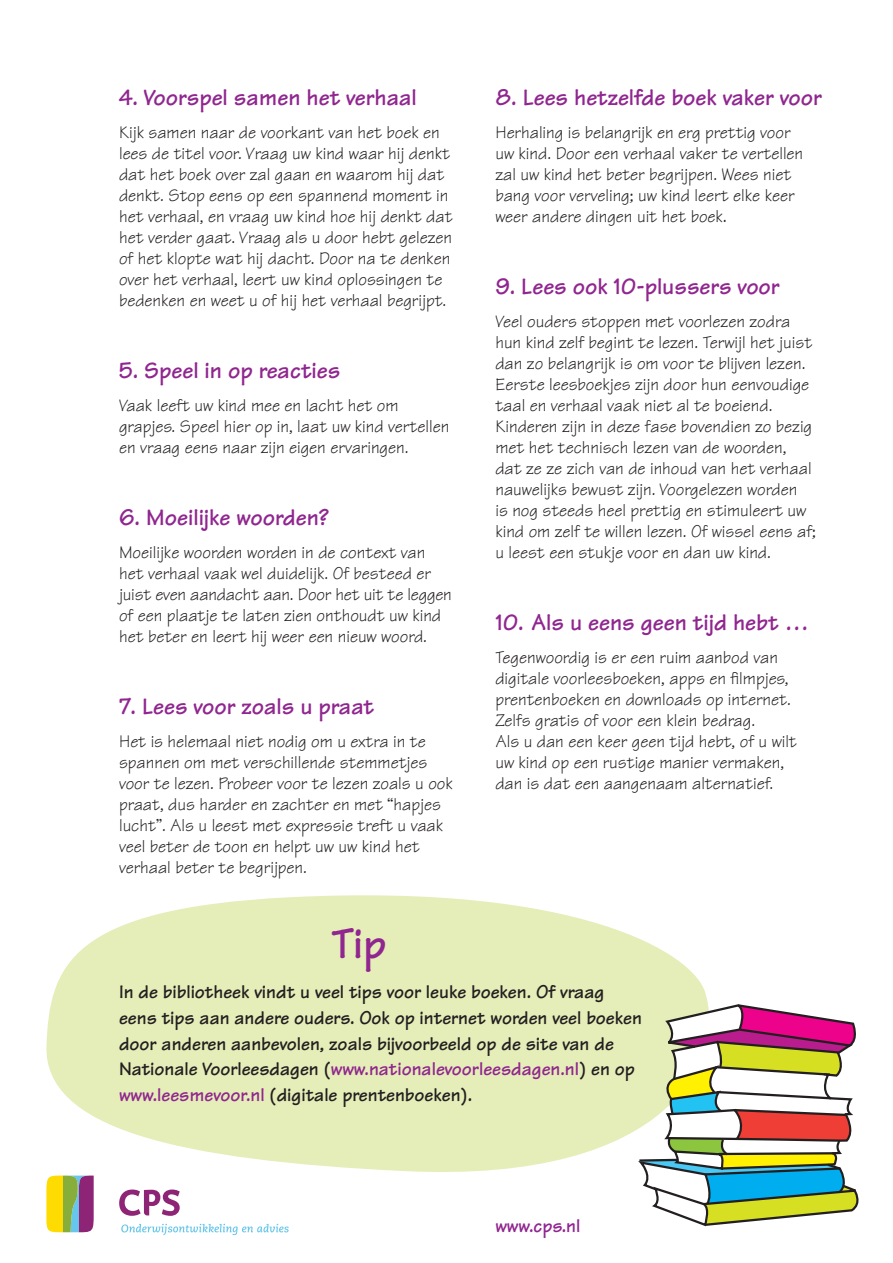
<style>
.page{position:relative;width:893px;height:1263px;background:#fff}
.page>*{position:absolute;margin:0;border:0;box-sizing:border-box;transform-origin:0 0}
.t1{font:700 45px "Tekton";color:#90268f}
.t2{font:700 24px "Tekton";color:#90268f}
.t3{font:700 19.5px/25.5px "Tekton";color:#231f20}
.t4{font:700 19.5px "Tekton";color:#90268f}
.t5{font:18px/21px "Tekton";color:#231f20}
.s1{font-size:19.5px}
.s2{color:#90268f}
</style>
<div class="page">
<svg style="left:46px;top:895px;width:662px;height:341px;fill:#e5eeb8"></svg>
<svg style="left:121px;top:1224px;width:168px;height:11px"></svg>
<svg style="left:119px;top:1189px;width:61px;height:27px"></svg>
<svg style="left:46px;top:1175px;width:48px;height:57px"></svg>
<svg style="left:637px;top:1003px;width:222px;height:224px"></svg>
<p class="t2" style="left:119px;top:82px;width:299px">4. Voorspel samen het verhaal</p>
<p class="t5" style="left:119px;top:122px;width:335px">Kijk samen naar de voorkant van het boek en lees de titel voor. Vraag uw kind waar hij denkt dat het boek over zal gaan en waarom hij dat denkt. Stop eens op een spannend moment in het verhaal, en vraag uw kind hoe hij denkt dat het verder gaat. Vraag als u door hebt gelezen of het klopte wat hij dacht. Door na te denken over het verhaal, leert uw kind oplossingen te bedenken en weet u of hij het verhaal begrijpt.</p>
<p class="t2" style="left:119px;top:355px;width:223px">5. Speel in op reacties</p>
<p class="t5" style="left:119px;top:395px;width:281px">Vaak leeft uw kind mee en lacht het om</p>
<p class="t5" style="left:119px;top:416px;width:332px">grapjes. Speel hier op in, laat uw kind vertellen en vraag eens naar zijn eigen ervaringen.</p>
<p class="t2" style="left:119px;top:502px;width:211px">6. Moeilijke woorden?</p>
<p class="t5" style="left:119px;top:542px;width:313px">Moeilijke woorden worden in de context van het verhaal vaak wel duidelijk. Of besteed er</p>
<p class="t5" style="left:119px;top:584px;width:334px">juist even aandacht aan. Door het uit te leggen of een plaatje te laten zien onthoudt uw kind het beter en leert hij weer een nieuw woord.</p>
<p class="t2" style="left:119px;top:691px;width:256px">7. Lees voor zoals u praat</p>
<p class="t5" style="left:119px;top:731px;width:335px">Het is helemaal niet nodig om u extra in te spannen om met verschillende stemmetjes voor te lezen. Probeer voor te lezen zoals u ook praat, dus harder en zachter en met “hapjes lucht”. Als u leest met expressie treft u vaak veel beter de toon en helpt uw uw kind het verhaal beter te begrijpen.</p>
<p class="t1" style="left:332px;top:915px;width:56px">Tip</p>
<p class="t2" style="left:495px;top:82px;width:328px">8. Lees hetzelfde boek vaker voor</p>
<p class="t5" style="left:495px;top:122px;width:297px">Herhaling is belangrijk en erg prettig voor</p>
<p class="t5" style="left:495px;top:143px;width:309px">uw kind. Door een verhaal vaker te vertellen</p>
<p class="t5" style="left:495px;top:164px;width:301px">zal uw kind het beter begrijpen. Wees niet bang voor verveling; uw kind leert elke keer weer andere dingen uit het boek<span class="s1">.</span></p>
<p class="t2" style="left:495px;top:271px;width:286px">9. Lees ook 10-plussers voor</p>
<p class="t5" style="left:495px;top:311px;width:296px">Veel ouders stoppen met voorlezen zodra</p>
<p class="t5" style="left:495px;top:332px;width:318px">hun kind zelf begint te lezen. Terwijl het juist dan zo belangrijk is om voor te blijven lezen.</p>
<p class="t5" style="left:495px;top:374px;width:318px">Eerste leesboekjes zijn door hun eenvoudige taal en verhaal vaak niet al te boeiend.<br>Kinderen zijn in deze fase bovendien zo bezig met het technisch lezen van de woorden, dat ze ze zich van de inhoud van het verhaal nauwelijks bewust zijn. Voorgelezen worden</p>
<p class="t5" style="left:495px;top:500px;width:322px">is nog steeds heel prettig en stimuleert uw kind om zelf te willen lezen. Of wissel eens af;</p>
<p class="t5" style="left:495px;top:542px;width:277px">u leest een stukje voor en dan uw kind.</p>
<p class="t2" style="left:495px;top:607px;width:315px">10. Als u eens geen tijd hebt …</p>
<p class="t5" style="left:495px;top:647px;width:297px">Tegenwoordig is er een ruim aanbod van digitale voorleesboeken, apps en filmpjes, prentenboeken en downloads op internet.<br>Zelfs gratis of voor een klein bedrag.</p>
<p class="t5" style="left:495px;top:731px;width:303px">Als u dan een keer geen tijd hebt, of u wilt</p>
<p class="t5" style="left:495px;top:752px;width:290px">uw kind op een rustige manier vermaken,</p>
<p class="t5" style="left:495px;top:773px;width:279px">dan is dat een aangenaam alternatief.</p>
<p class="t3" style="left:119px;top:979px;width:487px">In de bibliotheek vindt u veel tips voor leuke boeken. Of vraag</p>
<p class="t3" style="left:119px;top:1005px;width:524px">eens tips aan andere ouders. Ook op internet worden veel boeken door anderen aanbevolen, zoals bijvoorbeeld op de site van de</p>
<p class="t3" style="left:119px;top:1056px;width:517px">Nationale Voorleesdagen (<span class="s2">www.nationalevoorleesdagen.nl</span>) en op <span class="s2">www.leesmevoor.nl</span> (digitale prentenboeken).</p>
<p class="t4" style="left:495px;top:1214px;width:87px">www.cps.nl</p>
</div>
